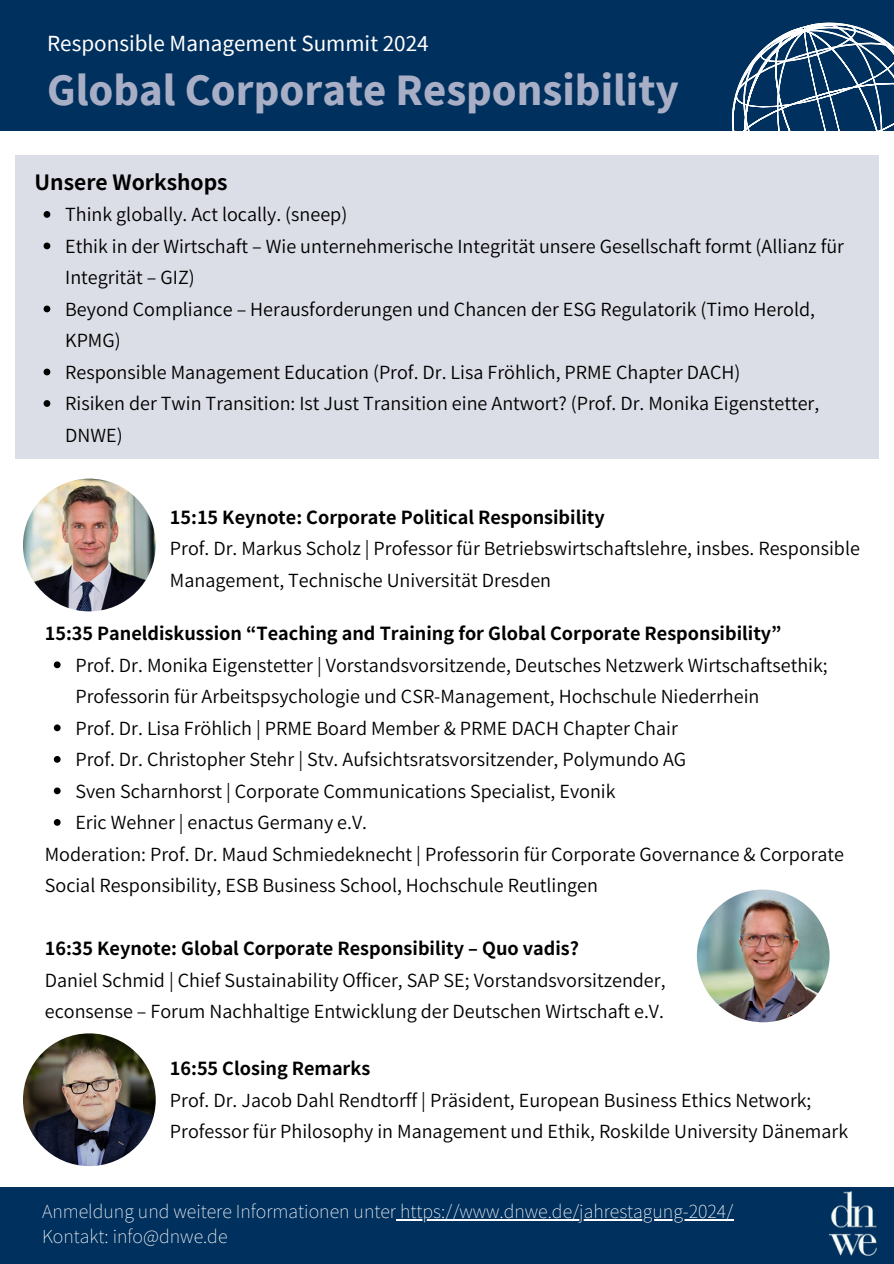
<style>
.page{position:relative;width:894px;height:1264px;background:#fff}
.page>*{position:absolute;margin:0;border:0;box-sizing:border-box;transform-origin:0 0}
.t1{font:700 44.85px "Source Sans Pro";color:#a8aec5}
.t2{font:23.1px "Source Sans Pro";color:#fff}
.t3{font:700 21px "Source Han Sans JP";color:#000}
.t4{font:18px/31.5px "Source Han Sans JP";color:#000}
.t5{font:700 18px "Source Han Sans JP";color:#000}
.t6{font:200 18px "Source Han Sans JP";color:#fff}
</style>
<div class="page">
<div style="left:0;top:0;width:893px;height:131px;background:#00305d"></div>
<svg style="left:54px;top:661px;width:7px;height:7px"></svg>
<svg style="left:54px;top:724px;width:7px;height:7px"></svg>
<svg style="left:54px;top:756px;width:7px;height:6px"></svg>
<svg style="left:54px;top:787px;width:7px;height:7px"></svg>
<svg style="left:54px;top:819px;width:7px;height:6px"></svg>
<svg style="left:731px;top:22px;width:162px;height:218px"></svg>
<div style="left:0;top:1187px;width:893px;height:76px;background:#00305d"></div>
<div style="left:15px;top:155px;width:863px;height:304px;background:#dcdee7"></div>
<svg style="left:44px;top:211px;width:6px;height:7px"></svg>
<svg style="left:44px;top:242px;width:6px;height:7px"></svg>
<svg style="left:44px;top:305px;width:6px;height:7px"></svg>
<svg style="left:44px;top:368px;width:6px;height:7px"></svg>
<svg style="left:44px;top:400px;width:6px;height:7px"></svg>
<hr style="left:396px;top:1219px;width:337px;height:1px;background:#fff">
<img style="left:829px;top:1191px;width:48px;height:65px">
<img style="left:23px;top:1033px;width:133px;height:133px;border-radius:50%">
<img style="left:23px;top:478px;width:133px;height:133px;border-radius:50%">
<img style="left:696px;top:889px;width:133px;height:133px;border-radius:50%">
<p class="t2" style="left:47px;top:28px;width:383px">Responsible Management Summit 2024</p>
<p class="t1" style="left:47px;top:61px;width:633px">Global Corporate Responsibility</p>
<h3 class="t3" style="left:35px;top:165px;width:194px">Unsere Workshops</h3>
<p class="t4" style="left:65px;top:198px;width:283px">Think globally. Act locally. (sneep)</p>
<p class="t4" style="left:65px;top:229px;width:780px">Ethik in der Wirtschaft – Wie unternehmerische Integrität unsere Gesellschaft formt (Allianz für<br>Integrität – GIZ)</p>
<p class="t4" style="left:65px;top:292px;width:751px">Beyond Compliance – Herausforderungen und Chancen der ESG Regulatorik (Timo Herold,<br>KPMG)</p>
<p class="t4" style="left:65px;top:355px;width:676px">Responsible Management Education (Prof. Dr. Lisa Fröhlich, PRME Chapter DACH)</p>
<p class="t4" style="left:65px;top:387px;width:755px">Risiken der Twin Transition: Ist Just Transition eine Antwort? (Prof. Dr. Monika Eigenstetter,<br>DNWE)</p>
<p class="t5" style="left:170px;top:503px;width:436px">15:15 Keynote: Corporate Political Responsibility</p>
<p class="t4" style="left:170px;top:532px;width:691px">Prof. Dr. Markus Scholz | Professor für Betriebswirtschaftslehre, insbes. Responsible<br>Management, Technische Universität Dresden</p>
<p class="t5" style="left:45px;top:619px;width:738px">15:35 Paneldiskussion “Teaching and Training for Global Corporate Responsibility”</p>
<h2 class="t4" style="left:75px;top:648px;width:753px">Prof. Dr. Monika Eigenstetter | Vorstandsvorsitzende, Deutsches Netzwerk Wirtschaftsethik;<br>Professorin für Arbeitspsychologie und CSR-Management, Hochschule Niederrhein</h2>
<h1 class="t4" style="left:75px;top:711px;width:603px">Prof. Dr. Lisa Fröhlich | PRME Board Member &amp; PRME DACH Chapter Chair</h1>
<p class="t4" style="left:75px;top:742px;width:612px">Prof. Dr. Christopher Stehr | Stv. Aufsichtsratsvorsitzender, Polymundo AG</p>
<p class="t4" style="left:75px;top:774px;width:541px">Sven Scharnhorst | Corporate Communications Specialist, Evonik</p>
<p class="t4" style="left:75px;top:805px;width:293px">Eric Wehner | enactus Germany e.V.</p>
<p class="t4" style="left:45px;top:837px;width:800px">Moderation: Prof. Dr. Maud Schmiedeknecht | Professorin für Corporate Governance &amp; Corporate<br>Social Responsibility, ESB Business School, Hochschule Reutlingen</p>
<p class="t5" style="left:45px;top:934px;width:535px">16:35 Keynote: Global Corporate Responsibility – Quo vadis?</p>
<p class="t4" style="left:45px;top:963px;width:622px">Daniel Schmid | Chief Sustainability Officer, SAP SE; Vorstandsvorsitzender,</p>
<p class="t4" style="left:45px;top:994px;width:620px">econsense – Forum Nachhaltige Entwicklung der Deutschen Wirtschaft e.V.</p>
<p class="t5" style="left:170px;top:1054px;width:202px">16:55 Closing Remarks</p>
<p class="t4" style="left:170px;top:1083px;width:679px">Prof. Dr. Jacob Dahl Rendtorff | Präsident, European Business Ethics Network;<br>Professor für Philosophy in Management und Ethik, Roskilde University Dänemark</p>
<p class="t6" style="left:42px;top:1197px;width:692px">Anmeldung und weitere Informationen unter https://www.dnwe.de/jahrestagung-2024/</p>
<p class="t6" style="left:42px;top:1222px;width:187px">Kontakt: info@dnwe.de</p>
</div>
